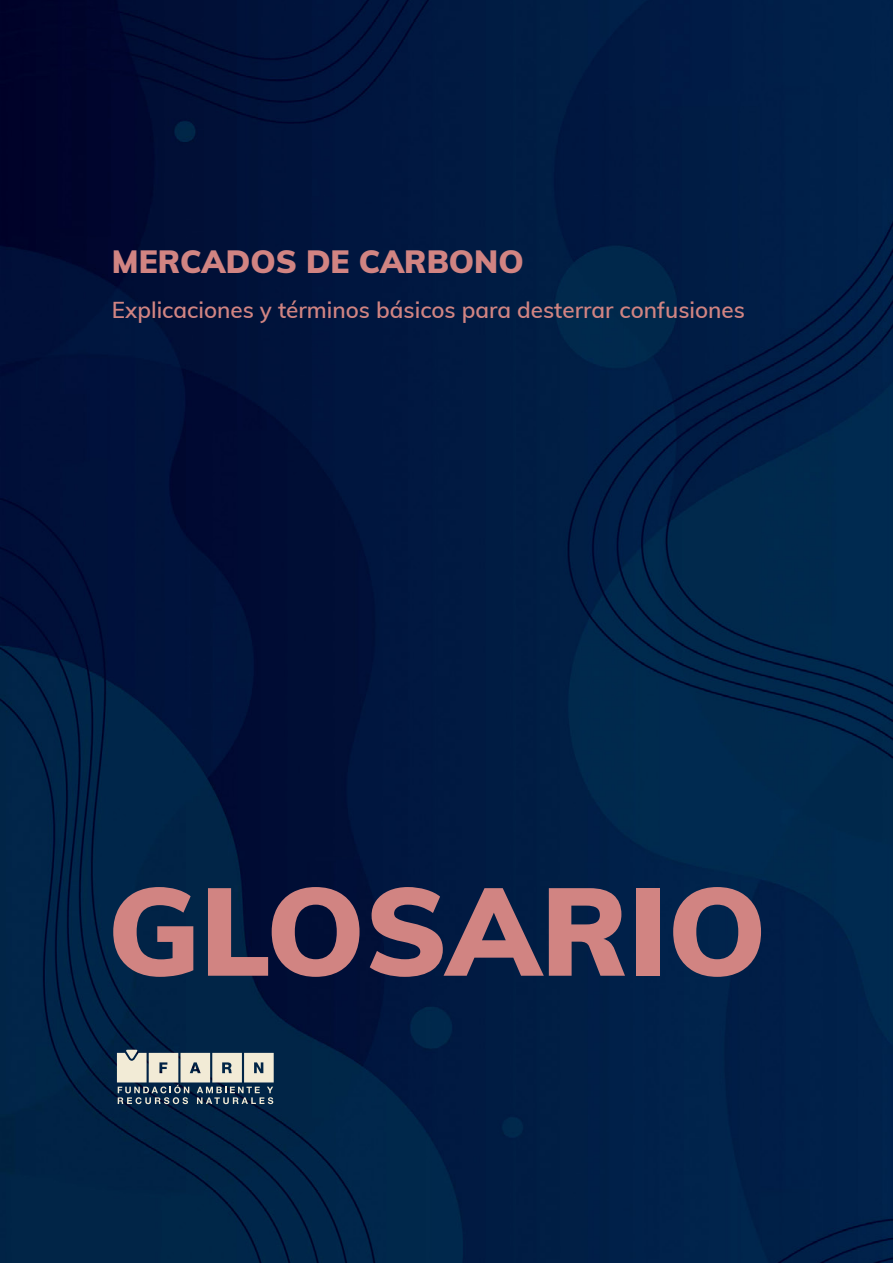
<style>
.page{position:relative;width:893px;height:1263px;background:#fff}
.page>*{position:absolute;margin:0;border:0;box-sizing:border-box;transform-origin:0 0}
.t1{font:900 123px "Muli";color:#d18482}
.t2{font:900 31.5px "Muli";color:#d18482}
.t3{font:600 22.5px "Muli";color:#d18482}
</style>
<div class="page">
<img style="left:0;top:0;width:893px;height:1263px">
<svg style="left:117px;top:1050px;width:157px;height:54px;background:#8a9497"></svg>
<h2 class="t2" style="left:112px;top:239px;width:413px">MERCADOS DE CARBONO</h2>
<p class="t3" style="left:112px;top:293px;width:635px">Explicaciones y términos básicos para desterrar confusiones</p>
<h1 class="t1" style="left:108px;top:841px;width:660px">GLOSARIO</h1>
</div>
